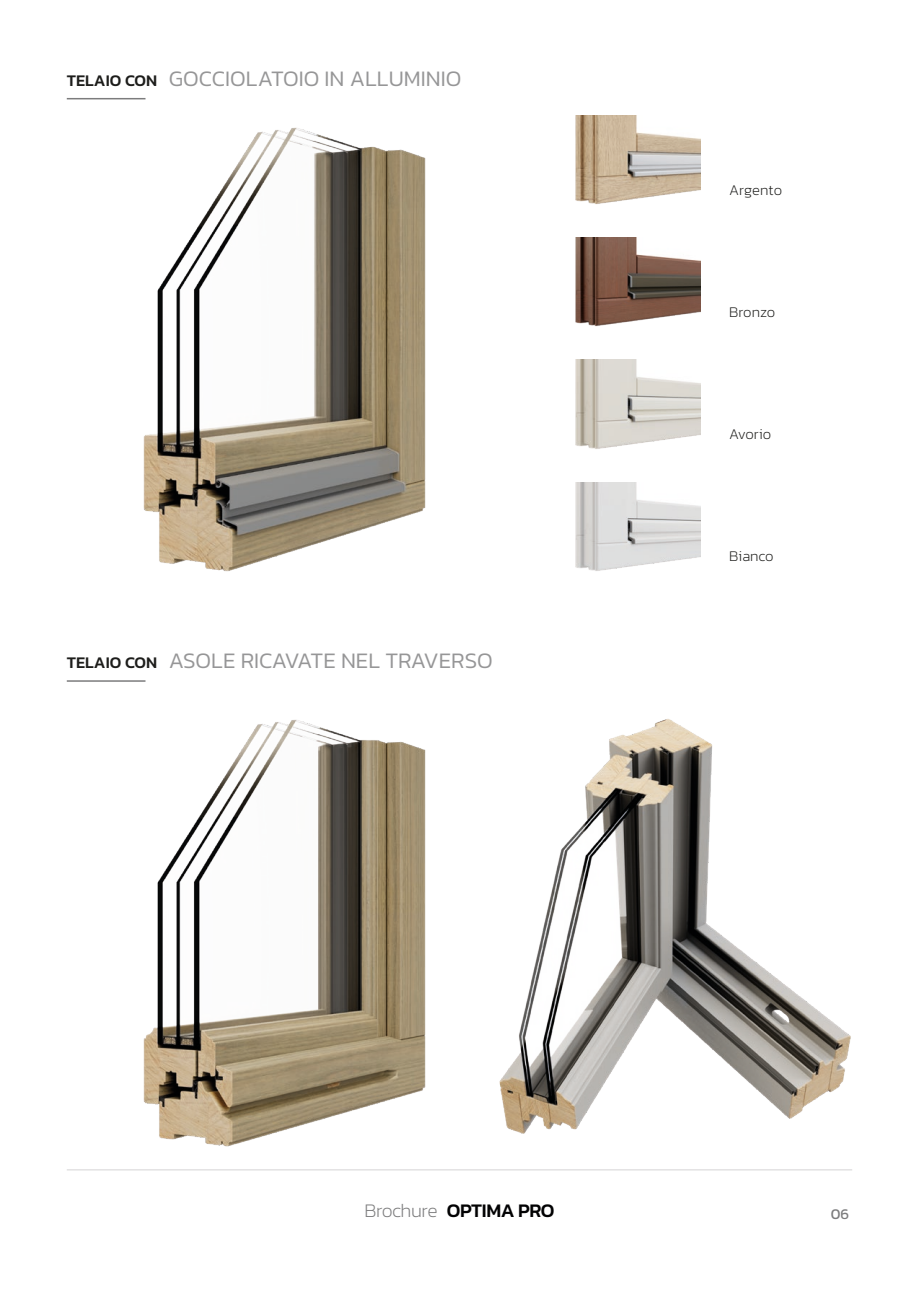
<style>
.page{position:relative;width:919px;height:1289px;background:#fff}
.page>*{position:absolute;margin:0;border:0;box-sizing:border-box;transform-origin:0 0}
.t1{font:300 22.5px "Kanit";color:#969697}
.t2{font:500 19.5px "Kanit";letter-spacing:-.02em;color:#020203}
.t3{font:200 15px "Kanit";color:#1d1d1b}
.t4{font:15px "Kanit";color:#7c7c7d}
.s1{font-weight:500;font-size:16.5px;color:#1d1d1b}
.s2{font-weight:200;color:#7c7c7d}
</style>
<div class="page">
<hr style="left:67px;top:1169px;width:785px;height:1px;background:#d4d3d4">
<img style="left:67px;top:99px;width:359px;height:473px">
<img style="left:67px;top:719px;width:430px;height:451px">
<img style="left:575px;top:115px;width:126px;height:89px">
<img style="left:575px;top:237px;width:126px;height:90px">
<img style="left:575px;top:360px;width:126px;height:89px">
<img style="left:575px;top:482px;width:126px;height:89px">
<img style="left:499px;top:719px;width:352px;height:415px">
<hr style="left:67px;top:98px;width:78px;height:1px;background:#7c7c7d">
<hr style="left:67px;top:680px;width:78px;height:1px;background:#7c7c7d">
<p class="t1" style="left:67px;top:62px;width:396px"><span class="s1">TELAIO CON</span> GOCCIOLATOIO IN ALLUMINIO</p>
<p class="t1" style="left:67px;top:644px;width:427px"><span class="s1">TELAIO CON</span> ASOLE RICAVATE NEL TRAVERSO</p>
<p class="t3" style="left:729px;top:179px;width:54px">Argento</p>
<p class="t3" style="left:729px;top:302px;width:48px">Bronzo</p>
<p class="t3" style="left:729px;top:424px;width:43px">Avorio</p>
<p class="t3" style="left:729px;top:546px;width:46px">Bianco</p>
<p class="t2" style="left:364px;top:1195px;width:192px"><span class="s2">Brochure</span> OPTIMA PRO</p>
<p class="t4" style="left:830px;top:1202px;width:20px">06</p>
</div>
